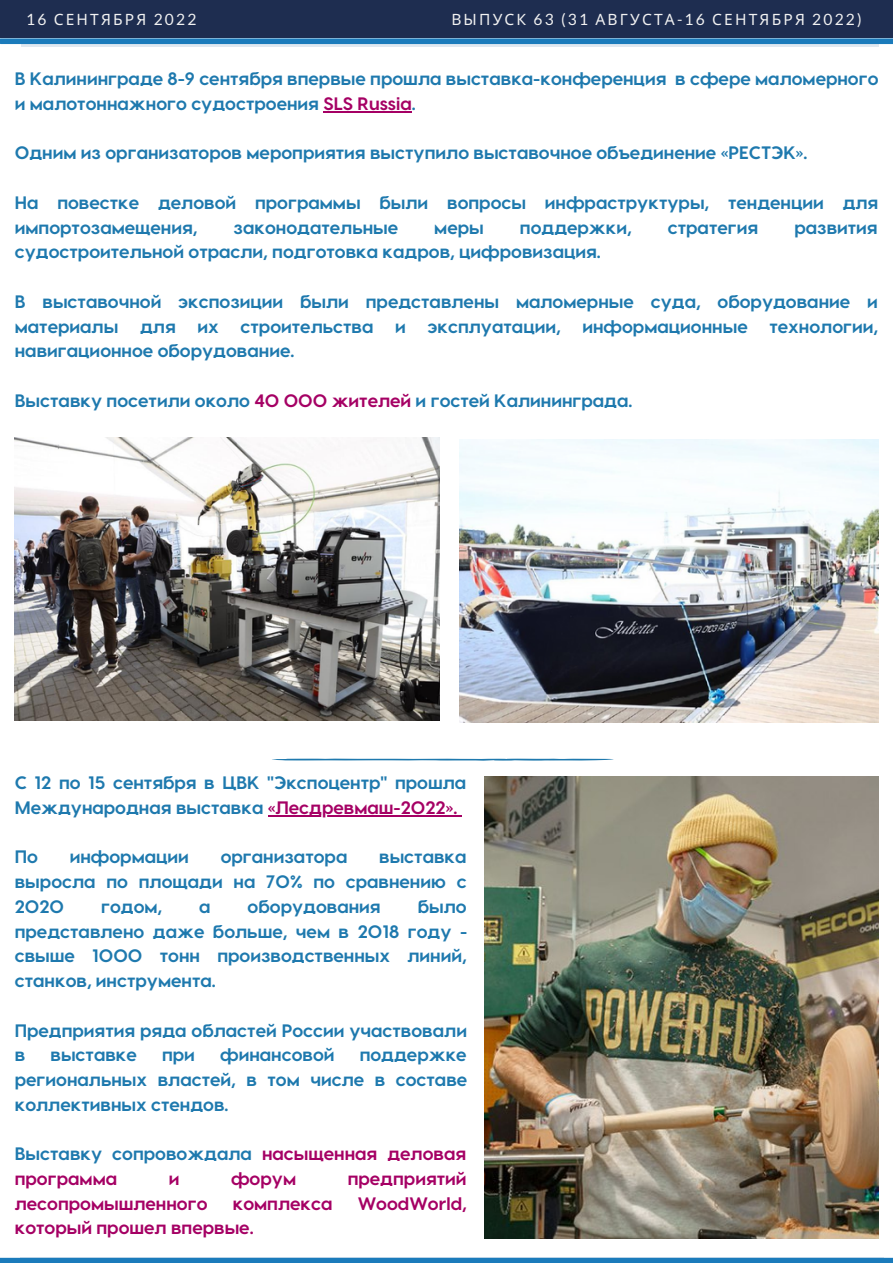
<style>
.page{position:relative;width:893px;height:1264px;background:#fff}
.page>*{position:absolute;margin:0;border:0;box-sizing:border-box;transform-origin:0 0}
.t1{font:700 18px/24.8px "Visby CF";color:#1e79ae}
.t2{font:700 18px/24.8px "Visby CF";color:#a50064}
.t3{font:15.6px "Noto Sans";letter-spacing:.14em;color:#f2f2f2}
.s1{font-family:"Lato"}
.s2{color:#a50064}
.s3{color:#1e79ae}
</style>
<div class="page">
<div style="left:0;top:0;width:892px;height:38px;background:#1e2d50"></div>
<div style="left:0;top:1257px;width:892px;height:5px;background:#1b7bbb"></div>
<div style="left:21px;top:41px;width:857px;height:6px;background:#dae5ee"></div>
<div style="left:1px;top:38px;width:891px;height:6px;background:#1b7bbb"></div>
<img style="left:15px;top:437px;width:425px;height:283px">
<img style="left:460px;top:439px;width:418px;height:283px">
<svg style="left:272px;top:758px;width:342px;height:2px"></svg>
<img style="left:484px;top:776px;width:394px;height:462px">
<hr style="left:323px;top:111px;width:89px;height:1px;background:#a50064">
<hr style="left:268px;top:815px;width:189px;height:1px;background:#a50064">
<p class="t3" style="left:26px;top:8px;width:172px"><span class="s1">16</span> СЕНТЯБРЯ <span class="s1">2022</span></p>
<p class="t3" style="left:451px;top:8px;width:412px">ВЫПУСК <span class="s1">63 (31</span> АВГУСТА<span class="s1">-16</span> СЕНТЯБРЯ <span class="s1">2022)</span></p>
<p class="t1" style="left:15px;top:65px;width:865px">В Калининграде 8-9 сентября впервые прошла выставка-конференция в сфере маломерного и малотоннажного судостроения <span class="s2">SLS Russia</span>.</p>
<p class="t1" style="left:15px;top:140px;width:794px">Одним из организаторов мероприятия выступило выставочное объединение «РЕСТЭК».</p>
<p class="t1" style="left:15px;top:189px;width:865px">На повестке деловой программы были вопросы инфраструктуры, тенденции для импортозамещения,</p>
<p class="t1" style="left:233px;top:214px;width:166px">законодательные</p>
<p class="t1" style="left:434px;top:214px;width:51px">меры</p>
<p class="t1" style="left:520px;top:214px;width:113px">поддержки,</p>
<p class="t1" style="left:667px;top:214px;width:92px">стратегия</p>
<p class="t1" style="left:794px;top:214px;width:85px">развития</p>
<p class="t1" style="left:15px;top:238px;width:587px">судостроительной отрасли, подготовка кадров, цифровизация.</p>
<p class="t1" style="left:15px;top:288px;width:864px;text-align:justify">В выставочной экспозиции были представлены маломерные суда, оборудование и материалы для их строительства и эксплуатации, информационные технологии, навигационное оборудование.</p>
<p class="t1" style="left:15px;top:387px;width:619px">Выставку посетили около <span class="s2">40 000 жителей</span> и гостей Калининграда.</p>
<p class="t1" style="left:15px;top:769px;width:453px">С 12 по 15 сентября в ЦВК "Экспоцентр" прошла<br>Международная выставка <span class="s2">«Лесдревмаш-2022».</span></p>
<p class="t1" style="left:15px;top:843px;width:25px">По</p>
<p class="t1" style="left:70px;top:843px;width:121px">информации</p>
<p class="t1" style="left:221px;top:843px;width:128px">организатора</p>
<p class="t1" style="left:15px;top:843px;width:453px;text-align:justify;text-indent:364px">выставка выросла по площади на 70% по сравнению с 2020</p>
<p class="t1" style="left:15px;top:893px;width:454px;text-align:justify;text-indent:403px">было представлено даже больше, чем в 2018 году - свыше 1000 тонн производственных линий, станков, инструмента.</p>
<p class="t1" style="left:15px;top:1016px;width:453px">Предприятия ряда областей России участвовали в</p>
<p class="t1" style="left:101px;top:893px;width:63px">годом,</p>
<p class="t1" style="left:199px;top:893px;width:13px">а</p>
<p class="t1" style="left:247px;top:893px;width:135px">оборудования</p>
<p class="t1" style="left:50px;top:1041px;width:88px">выставке</p>
<p class="t1" style="left:162px;top:1041px;width:34px">при</p>
<p class="t1" style="left:220px;top:1041px;width:116px">финансовой</p>
<p class="t1" style="left:15px;top:1041px;width:454px;text-align:justify;text-indent:345px">поддержке региональных властей, в том числе в составе коллективных стендов.</p>
<p class="t2" style="left:15px;top:1140px;width:453px"><span class="s3">Выставку сопровождала</span> насыщенная деловая программа</p>
<p class="t2" style="left:169px;top:1165px;width:12px">и</p>
<p class="t2" style="left:231px;top:1165px;width:67px">форум</p>
<p class="t2" style="left:348px;top:1165px;width:120px">предприятий</p>
<p class="t2" style="left:15px;top:1189px;width:194px">лесопромышленного</p>
<p class="t2" style="left:233px;top:1189px;width:101px">комплекса</p>
<p class="t2" style="left:357px;top:1189px;width:111px">WoodWorld,</p>
<p class="t2" style="left:15px;top:1214px;width:240px">который прошел впервые.</p>
</div>
